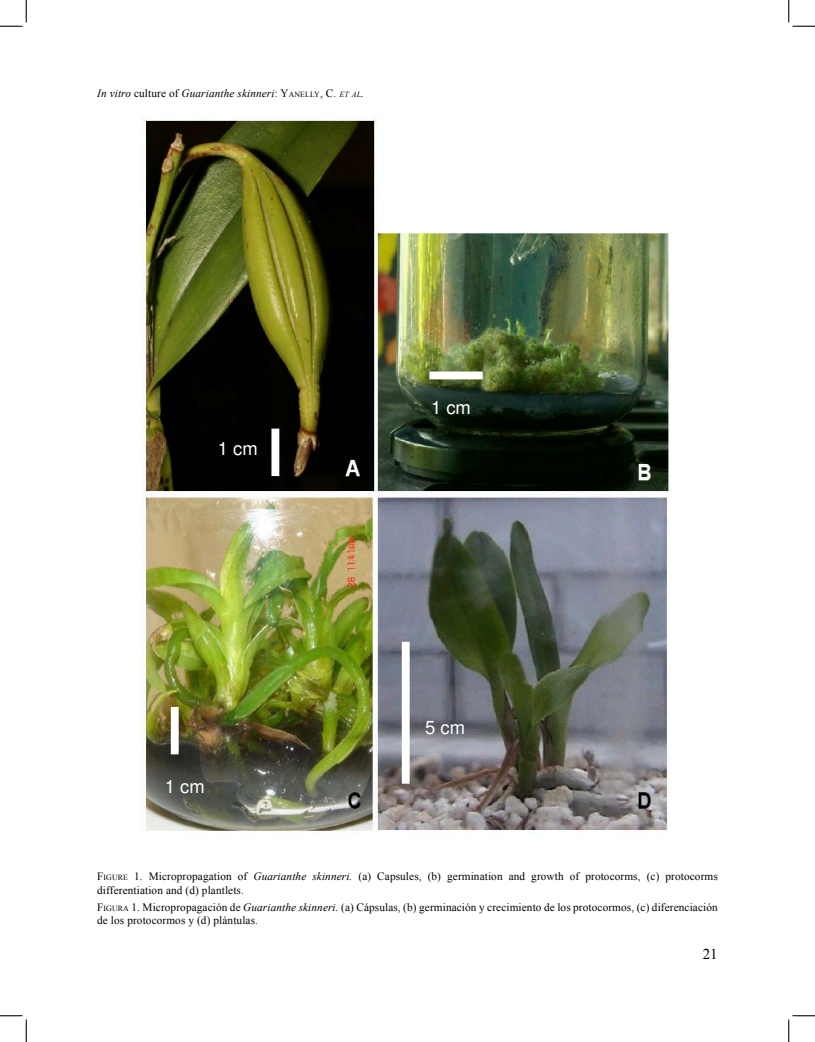
<style>
.page{position:relative;width:815px;height:1042px;background:#fff}
.page>*{position:absolute;margin:0;border:0;box-sizing:border-box;transform-origin:0 0}
.t1{font:18.38px "Helvetica";letter-spacing:-.01em;color:#fff}
.t2{font:15px "Times New Roman";color:#000}
.t3{font:11.25px/13.5px "Times New Roman";letter-spacing:.01em;color:#000}
.t4{font:italic 11.25px "Times New Roman";letter-spacing:.01em;color:#000}
.s1{font-style:normal}
.s2{font-style:normal;font-size:7.88px}
.s3{font-size:7.88px}
.s4{font-style:italic}
</style>
<div class="page">
<img style="left:142px;top:119px;width:527px;height:712px">
<div style="left:271px;top:428px;width:8px;height:48px;background:#fff"></div>
<div style="left:429px;top:371px;width:53px;height:8px;background:#fff"></div>
<div style="left:171px;top:706px;width:8px;height:48px;background:#fff"></div>
<div style="left:401px;top:641px;width:8px;height:142px;background:#fff"></div>
<svg style="left:0;top:0;width:27px;height:27px"></svg>
<svg style="left:0;top:1015px;width:27px;height:26px"></svg>
<svg style="left:788px;top:0;width:26px;height:27px"></svg>
<svg style="left:788px;top:1015px;width:26px;height:26px"></svg>
<p class="t4" style="left:97px;top:86px;width:268px">In vitro <span class="s1">culture of</span> Guarianthe skinneri<span class="s1">: Y</span><span class="s2">anelly</span><span class="s1">, C.</span> <span class="s3">et al</span>.</p>
<h1 class="t1" style="left:218px;top:438px;width:41px">1 cm</h1>
<h1 class="t1" style="left:165px;top:775px;width:41px">1 cm</h1>
<h1 class="t1" style="left:431px;top:396px;width:41px">1 cm</h1>
<h1 class="t1" style="left:425px;top:716px;width:41px">5 cm</h1>
<p class="t3" style="left:97px;top:869px;width:622px">F<span class="s3">igure</span> 1. Micropropagation of <span class="s4">Guarianthe skinneri.</span> (a) Capsules, (b) germination and growth of protocorms, (c) protocorms differentiation and (d) plantlets.</p>
<p class="t3" style="left:97px;top:899px;width:622px">F<span class="s3">igura</span> 1. Micropropagación de <span class="s4">Guarianthe skinneri.</span> (a) Cápsulas, (b) germinación y crecimiento de los protocormos, (c) diferenciación de los protocormos y (d) plántulas.</p>
<h2 class="t2" style="left:702px;top:943px;width:16px">21</h2>
</div>
